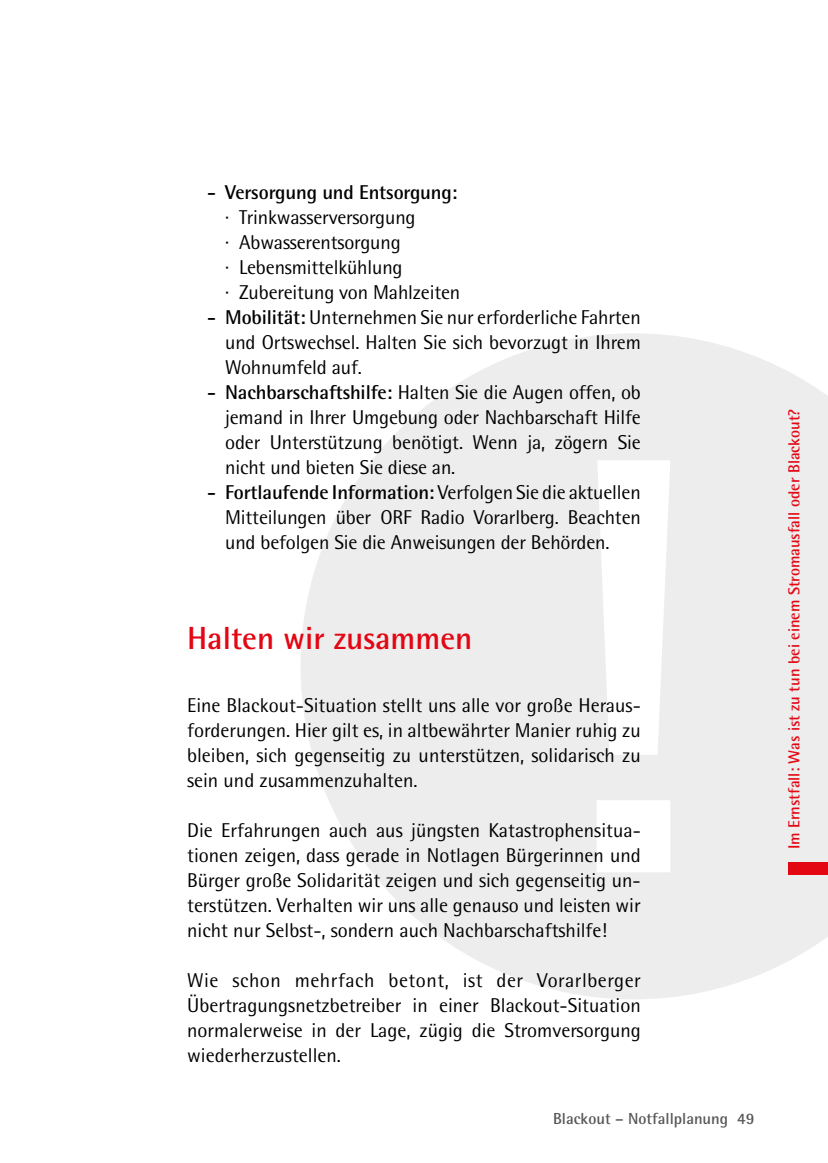
<style>
.page{position:relative;width:828px;height:1163px;background:#fff}
.page>*{position:absolute;margin:0;border:0;box-sizing:border-box;transform-origin:0 0}
.t1{font:700 32px "Rotis Semi Sans Std";color:#e30613}
.t2{font:20px/25px "Rotis Semi Sans Std";letter-spacing:-.01em;color:#000;text-align:justify}
.t3{font:700 20px "Rotis Semi Sans Std";letter-spacing:-.01em;color:#000}
.t4{font:700 16px "Rotis Semi Sans Std";color:#e30613}
.t5{font:700 16px "Rotis Semi Sans Std";color:#575756}
.s1{font-weight:700}
</style>
<div class="page">
<svg style="left:301px;top:333px;width:527px;height:666px;fill:#ededed"></svg>
<div style="left:788px;top:861px;width:40px;height:13px;background:#e30613"></div>
<p class="t3" style="left:207px;top:180px;width:252px">- Versorgung und Entsorgung:</p>
<p class="t2" style="left:225px;top:204px;width:237px;text-align:left">· Trinkwasserversorgung<br>· Abwasserentsorgung<br>· Lebensmittelkühlung<br>· Zubereitung von Mahlzeiten</p>
<p class="t2" style="left:225px;top:304px;width:417px;text-indent:-18px"><span class="s1">- Mobilität:</span> Unternehmen Sie nur erforderliche Fahrten und Ortswechsel. Halten Sie sich bevorzugt in Ihrem Wohnumfeld auf.</p>
<p class="t2" style="left:225px;top:379px;width:417px;text-indent:-18px"><span class="s1">- Nachbarschaftshilfe:</span> Halten Sie die Augen offen, ob jemand in Ihrer Umgebung oder Nachbarschaft Hilfe oder Unterstützung benötigt. Wenn ja, zögern Sie nicht und bieten Sie diese an.</p>
<p class="t2" style="left:225px;top:479px;width:417px;text-indent:-18px"><span class="s1">- Fortlaufende Information:</span> Verfolgen Sie die aktuellen Mitteilungen über ORF Radio Vorarlberg. Beachten und befolgen Sie die Anweisungen der Behörden.</p>
<h1 class="t1" style="left:187px;top:618px;width:287px">Halten wir zusammen</h1>
<p class="t2" style="left:187px;top:692px;width:455px">Eine Blackout-Situation stellt uns alle vor große Heraus&shy;forderungen. Hier gilt es, in altbewährter Manier ruhig zu bleiben, sich gegenseitig zu unterstützen, solidarisch zu sein und zusammenzuhalten.</p>
<p class="t2" style="left:187px;top:817px;width:455px">Die Erfahrungen auch aus jüngsten Katastrophensitua&shy;tionen zeigen, dass gerade in Notlagen Bürgerinnen und Bürger große Solidarität zeigen und sich gegenseitig un&shy;terstützen. Verhalten wir uns alle genauso und leisten wir nicht nur Selbst-, sondern auch Nachbarschaftshilfe!</p>
<p class="t2" style="left:187px;top:967px;width:455px">Wie schon mehrfach betont, ist der Vorarlberger Übertragungsnetzbetreiber in einer Blackout-Situation normalerweise in der Lage, zügig die Stromversorgung wiederherzustellen.</p>
<p class="t5" style="left:553px;top:1108px;width:203px">Blackout – Notfallplanung 49</p>
<p class="t4" style="left:784px;top:849px;width:442px;rotate:-90deg">Im Ernstfall: Was ist zu tun bei einem Stromausfall oder Blackout?</p>
</div>
